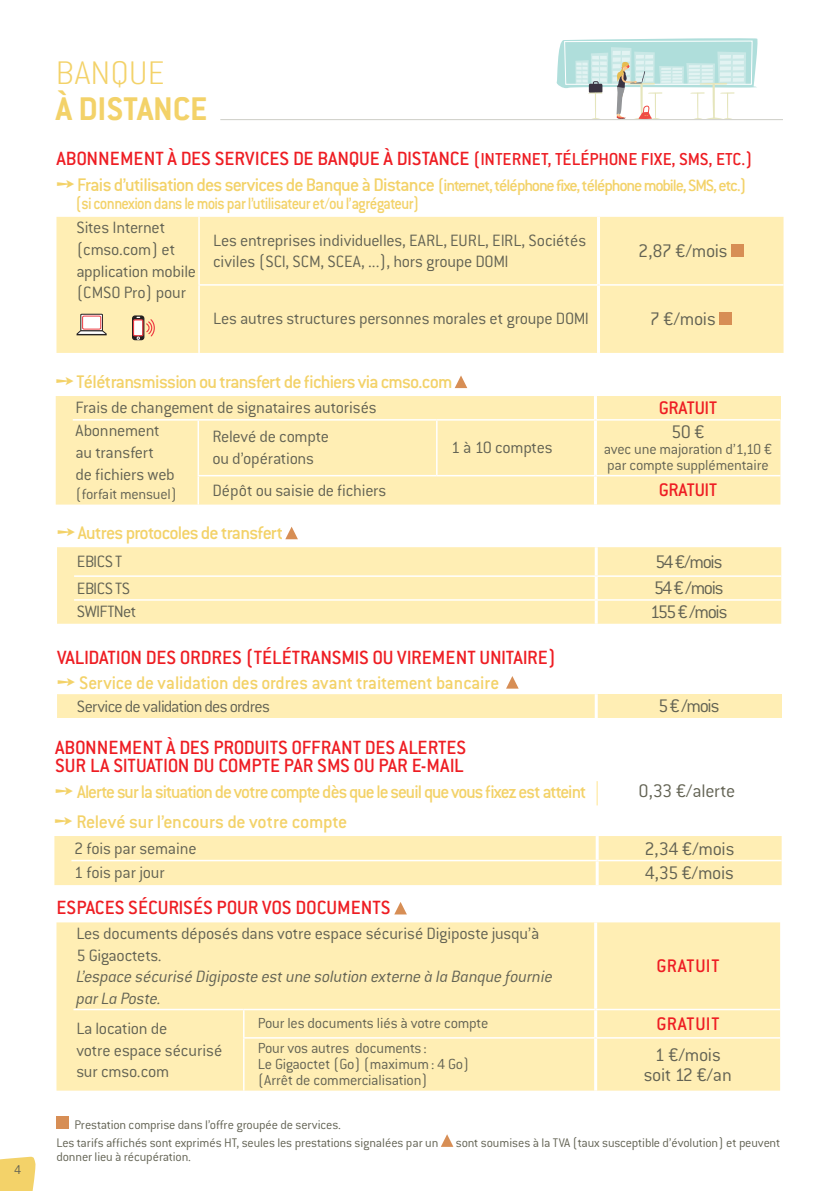
<style>
.page{position:relative;width:840px;height:1191px;background:#fff}
.page>*{position:absolute;margin:0;border:0;box-sizing:border-box;transform-origin:0 0}
.t1{font:700 36px "Conduit ITC";letter-spacing:-.005em;color:#f3d269}
.t2{font:200 36px "Conduit ITC";color:#f3d269}
.t3{font:500 21px/18px "Conduit ITC";color:#ee1d23}
.t4{font:500 21px "Conduit ITC";letter-spacing:-.02em;color:#ee1d23}
.t5{font:300 20px/20px "Conduit ITC";letter-spacing:-.03em;color:#636354;text-align:center}
.t6{font:500 20px "Conduit ITC";letter-spacing:-.01em;color:#f3d269}
.t7{font:500 20px "Conduit ITC";letter-spacing:-.03em;color:#f3d269}
.t8{font:500 20px "Conduit ITC";letter-spacing:-.055em;color:#f3d269}
.t9{font:500 20px "Conduit ITC";color:#ee1d23}
.t10{font:500 20px "Conduit ITC";letter-spacing:.025em;color:#ee1d23}
.t11{font:500 19px "Conduit ITC";letter-spacing:-.01em;color:#ee1d23}
.t12{font:300 18px/21.6px "Conduit ITC";letter-spacing:-.015em;color:#636354}
.t13{font:500 18px/17.6px "Conduit ITC";letter-spacing:-.05em;color:#f3d269}
.t14{font:italic 300 18px/21.6px "Conduit ITC";letter-spacing:-.01em;color:#636354}
.t15{font:300 18px "Conduit ITC";letter-spacing:-.04em;color:#636354}
.t16{font:300 16px/16px "Conduit ITC";letter-spacing:-.015em;color:#636354}
.t17{font:300 14px "Conduit ITC";color:#636354}
.t18{font:300 13.8px "Conduit ITC";letter-spacing:-.01em;color:#636354}
.s1{font-size:19px}
.s2{font-size:20px}
</style>
<div class="page">
<svg style="left:0;top:1156px;width:36px;height:35px"></svg>
<svg style="left:596px;top:781px;width:1px;height:24px"></svg>
<div style="left:54px;top:836px;width:727px;height:49px;background:#ffeeb4"></div>
<hr style="left:595px;top:836px;width:3px;height:24px;background:#fff">
<hr style="left:595px;top:861px;width:3px;height:24px;background:#fff">
<hr style="left:71px;top:860px;width:526px;height:1px;background:#fff">
<hr style="left:597px;top:860px;width:184px;height:1px;background:#fff">
<div style="left:56px;top:217px;width:727px;height:136px;background:#ffeeb4"></div>
<hr style="left:598px;top:284px;width:185px;height:2px;background:#fff">
<hr style="left:596px;top:217px;width:3px;height:67px;background:#fff">
<hr style="left:596px;top:286px;width:3px;height:67px;background:#fff">
<hr style="left:198px;top:284px;width:400px;height:2px;background:#fff">
<hr style="left:198px;top:217px;width:2px;height:67px;background:#fff">
<hr style="left:198px;top:286px;width:2px;height:67px;background:#fff">
<div style="left:81px;top:314px;width:21px;height:17px;background:#fff"></div>
<div style="left:80px;top:314px;width:23px;height:17px;border:1px solid #231f20"></div>
<div style="left:82px;top:316px;width:19px;height:13px;border:1px solid #ee3a41"></div>
<svg style="left:76px;top:329px;width:31px;height:7px"></svg>
<div style="left:132px;top:315px;width:12px;height:25px;border:1px solid #231f20;border-radius:3px"></div>
<svg style="left:133px;top:317px;width:22px;height:22px"></svg>
<div style="left:730px;top:244px;width:13px;height:13px;background:#d78e55"></div>
<div style="left:719px;top:312px;width:12px;height:13px;background:#d78e55"></div>
<div style="left:56px;top:396px;width:724px;height:108px;background:#ffeeb4"></div>
<div style="left:595px;top:396px;width:185px;height:24px;background:#ffeeb4"></div>
<hr style="left:593px;top:396px;width:3px;height:23px;background:#fff">
<hr style="left:593px;top:420px;width:3px;height:55px;background:#fff">
<hr style="left:593px;top:476px;width:3px;height:28px;background:#fff">
<hr style="left:197px;top:420px;width:2px;height:55px;background:#fff">
<hr style="left:436px;top:420px;width:1px;height:55px;background:#fff">
<hr style="left:197px;top:476px;width:2px;height:28px;background:#fff">
<hr style="left:73px;top:419px;width:125px;height:1px;background:#fff">
<hr style="left:198px;top:419px;width:238px;height:1px;background:#fff">
<hr style="left:436px;top:419px;width:159px;height:1px;background:#fff">
<hr style="left:197px;top:475px;width:239px;height:1px;background:#fff">
<hr style="left:436px;top:475px;width:159px;height:1px;background:#fff">
<hr style="left:595px;top:419px;width:185px;height:1px;background:#fff">
<hr style="left:595px;top:475px;width:185px;height:1px;background:#fff">
<svg style="left:454px;top:375px;width:13px;height:13px"></svg>
<div style="left:56px;top:922px;width:723px;height:168px;background:#ffeeb4"></div>
<hr style="left:594px;top:922px;width:3px;height:86px;background:#fff">
<hr style="left:594px;top:1010px;width:3px;height:27px;background:#fff">
<hr style="left:594px;top:1038px;width:3px;height:52px;background:#fff">
<hr style="left:73px;top:1008px;width:171px;height:2px;background:#fff">
<hr style="left:244px;top:1008px;width:351px;height:2px;background:#fff">
<hr style="left:595px;top:1008px;width:184px;height:2px;background:#fff">
<svg style="left:243px;top:1010px;width:1px;height:27px"></svg>
<hr style="left:243px;top:1038px;width:1px;height:52px;background:#fff">
<hr style="left:243px;top:1037px;width:352px;height:1px;background:#fff">
<hr style="left:595px;top:1037px;width:184px;height:1px;background:#fff">
<svg style="left:394px;top:902px;width:12px;height:12px"></svg>
<svg style="left:556px;top:38px;width:201px;height:81px"></svg>
<hr style="left:220px;top:119px;width:562px;height:1px;background:#cdcdc6">
<svg style="left:441px;top:1134px;width:12px;height:12px"></svg>
<div style="left:56px;top:1116px;width:13px;height:12px;background:#d78e55"></div>
<div style="left:57px;top:547px;width:537px;height:77px;background:#ffeeb4"></div>
<div style="left:597px;top:547px;width:183px;height:77px;background:#ffeeb4"></div>
<hr style="left:74px;top:575px;width:522px;height:2px;background:#fff">
<hr style="left:74px;top:599px;width:522px;height:1px;background:#fff">
<hr style="left:596px;top:575px;width:184px;height:2px;background:#fff">
<hr style="left:596px;top:599px;width:184px;height:1px;background:#fff">
<svg style="left:285px;top:527px;width:13px;height:12px"></svg>
<svg style="left:506px;top:676px;width:12px;height:12px"></svg>
<div style="left:57px;top:694px;width:537px;height:24px;background:#ffeeb4"></div>
<div style="left:596px;top:694px;width:184px;height:24px;background:#ffeeb4"></div>
<hr style="left:594px;top:694px;width:3px;height:24px;background:#fff">
<p class="t17" style="left:14px;top:1161px;width:9px">4</p>
<h1 class="t2" style="left:56px;top:51px;width:110px">BANQU E</h1>
<h1 class="t1" style="left:56px;top:87px;width:153px">À DISTANCE</h1>
<p class="t3" style="left:56px;top:148px;width:433px">ABONNEMENT À DES SERVICES DE BANQUE À DISTANCE <span class="s1">(internet</span></p>
<p class="t11" style="left:547px;top:147px;width:18px">, télép</p>
<p class="t11" style="left:598px;top:147px;width:155px">hone fixe, SMS, etc.)</p>
<p class="t13" style="left:76px;top:176px;width:672px"><span class="s2">Frais d’utilisation des services de Banque à Distance</span> (internet, téléphone fixe, téléphone mobile, SMS, etc.) (si connexion dans le mois par l’utilisateur et/ou l’agrégateur)</p>
<p class="t12" style="left:76px;top:216px;width:121px">Sites Internet (cmso.com) et application mobile (CMSO Pro) pour</p>
<p class="t12" style="left:213px;top:229px;width:374px">Les entreprises individuelles, EARL, EU RL, EIRL, Sociétés civiles (SCI, SCM, SCEA, ...), hors groupe DOMI</p>
<p class="t5" style="left:637px;top:240px;width:91px">2,87 €/mois</p>
<p class="t12" style="left:213px;top:307px;width:377px">Les autres structures personnes morales et groupe DOMI</p>
<p class="t5" style="left:649px;top:308px;width:67px">7 €/mois</p>
<p class="t7" style="left:76px;top:370px;width:377px">Télétransmission ou transfert de fichiers via cmso.com</p>
<p class="t12" style="left:76px;top:396px;width:302px">Frais de changement de signataires autorisés</p>
<p class="t9" style="left:658px;top:396px;width:60px">GRATUIT</p>
<p class="t12" style="left:76px;top:419px;width:101px">Abonnement au transfert de fichiers web</p>
<p class="t16" style="left:76px;top:485px;width:103px">(forfait mensuel)</p>
<p class="t5" style="left:670px;top:421px;width:35px">50€</p>
<p class="t16" style="left:603px;top:440px;width:170px">avec une majoration d’1,10 € par compte supplémentaire</p>
<p class="t12" style="left:212px;top:425px;width:118px">Relevé de compte ou d’opérations</p>
<p class="t12" style="left:451px;top:436px;width:103px">1 à 10 comptes</p>
<p class="t12" style="left:212px;top:478px;width:175px">Dépôt ou saisie de fichiers</p>
<p class="t9" style="left:658px;top:478px;width:60px">GRATUIT</p>
<p class="t7" style="left:78px;top:521px;width:206px">Autres protocoles de transfert</p>
<p class="t12" style="left:77px;top:550px;width:47px">EBICS T</p>
<p class="t5" style="left:654px;top:551px;width:69px">54€/mois</p>
<p class="t12" style="left:77px;top:576px;width:53px">EBICS TS</p>
<p class="t5" style="left:653px;top:577px;width:71px">54€ /mois</p>
<p class="t12" style="left:77px;top:600px;width:61px">SWIFTNet</p>
<p class="t5" style="left:649px;top:601px;width:79px">155€ /mois</p>
<p class="t4" style="left:57px;top:644px;width:207px">VALIDATION DES ORDRES (télétransmis</p>
<p class="t3" style="left:372px;top:647px;width:36px">ou virement</p>
<p class="t3" style="left:479px;top:647px;width:10px">unitaire</p>
<p class="t3" style="left:547px;top:647px;width:10px">)</p>
<p class="t6" style="left:79px;top:670px;width:421px">Service de validation des ordres avant traitement bancaire</p>
<p class="t15" style="left:77px;top:695px;width:194px">Service de validation des ordres</p>
<p class="t5" style="left:657px;top:695px;width:63px">5€ /mois</p>
<p class="t3" style="left:55px;top:738px;width:412px">ABONNEMENT à DES PRODUITS OFFRANT DES ALERTES<br>SUR LA SITUATION DU COMPTE PAR SMS OU PAR E-MAIL</p>
<p class="t8" style="left:77px;top:779px;width:510px">Alerte sur la situation de votre compte dès que le seuil que vous fixez est atteint</p>
<p class="t5" style="left:638px;top:780px;width:98px">0,33 €/alerte</p>
<p class="t6" style="left:76px;top:809px;width:272px">Relevé sur l’encours de votre compte</p>
<p class="t12" style="left:74px;top:837px;width:124px">2 fois par semaine</p>
<p class="t5" style="left:644px;top:837px;width:91px">2,34 €/mois</p>
<p class="t12" style="left:74px;top:861px;width:92px">1 fois par jour</p>
<p class="t5" style="left:644px;top:862px;width:91px">4,35 €/mois</p>
<p class="t3" style="left:56px;top:898px;width:21px">Espaces</p>
<p class="t3" style="left:128px;top:898px;width:11px">sécurisés</p>
<p class="t3" style="left:216px;top:898px;width:11px">pour</p>
<p class="t3" style="left:262px;top:898px;width:45px">vos documents</p>
<p class="t12" style="left:76px;top:922px;width:464px">Les documents déposés dans votre espace sécurisé Digiposte jusqu’à<br>5 Gigaoctets.</p>
<p class="t14" style="left:76px;top:965px;width:478px">L’espace sécurisé Digiposte est une solution externe à la Banque fournie par La Poste.</p>
<p class="t10" style="left:656px;top:954px;width:64px">GRATUIT</p>
<p class="t12" style="left:76px;top:1017px;width:147px">La location de<br>votre espace sécurisé sur cmso.com</p>
<p class="t16" style="left:258px;top:1015px;width:232px">Pour les documents liés à votre compte</p>
<p class="t10" style="left:656px;top:1011px;width:64px">GRATUIT</p>
<p class="t16" style="left:258px;top:1039px;width:213px">Pour vos autres documents :<br>Le Gigaoctet (Go) (maximum: 4 Go) (Arrêt de commercialisation)</p>
<p class="t5" style="left:643px;top:1043px;width:90px">1 €/mois soit 12 €/an</p>
<p class="t18" style="left:74px;top:1116px;width:268px">Prestation comprise dans l’offre groupée de services.</p>
<p class="t18" style="left:56px;top:1134px;width:383px">Les tarifs affichés sont exprimés HT, seules les prestations signalées par un</p>
<p class="t18" style="left:455px;top:1134px;width:326px">sont soumises à la TVA (taux susceptible d’évolution) et peuvent</p>
<p class="t18" style="left:56px;top:1148px;width:136px">donner lieu à récupération.</p>
</div>
